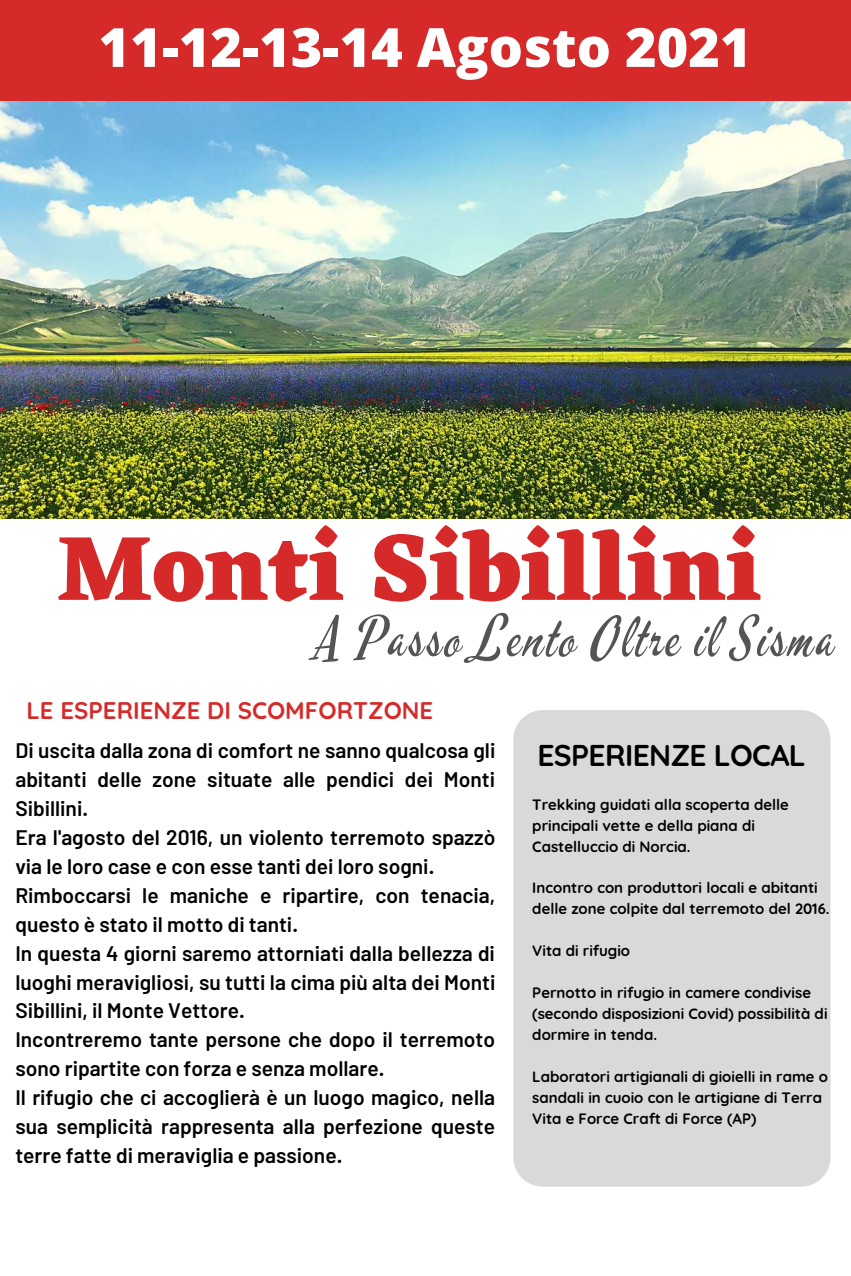
<style>
.page{position:relative;width:851px;height:1276px;background:#fff}
.page>*{position:absolute;margin:0;border:0;box-sizing:border-box;transform-origin:0 0}
.t1{font:800 96px "Eczar";color:#d62a2a}
.t2{font:54px "Mervale Script";letter-spacing:.055em;color:#545454}
.t3{font:800 54px "Open Sans";color:#fff}
.t4{font:700 30px "Quicksand";letter-spacing:-.02em;color:#000}
.t5{font:700 24px "Quicksand";color:#d62a2a}
.t6{font:600 21px/28.8px "Barlow";color:#000}
.t7{font:700 15px/20.9px "Quicksand";color:#000}
</style>
<div class="page">
<div style="left:0;top:0;width:850px;height:218px;background:#d62a2a"></div>
<img style="left:0;top:101px;width:850px;height:417px">
<div style="left:513px;top:710px;width:317px;height:476px;background:#d9d9d9;border-radius:29px"></div>
<h2 class="t3" style="left:98px;top:9px;width:654px">11-12-13-14 Agosto 2021</h2>
<h1 class="t1" style="left:56px;top:510px;width:706px">Monti Sibillini</h1>
<h2 class="t2" style="left:318px;top:602px;width:518px">A Passo Lento Oltre il Sisma</h2>
<p class="t5" style="left:26px;top:694px;width:408px">LE ESPERIENZE DI SCOMFORTZONE</p>
<p class="t6" style="left:15px;top:736px;width:481px">Di uscita dalla zona di comfort ne sanno qualcosa gli</p>
<h3 class="t4" style="left:537px;top:736px;width:270px">ESPERIENZE LOCAL</h3>
<p class="t6" style="left:15px;top:764px;width:481px">abitanti delle zone situate alle pendici dei Monti Sibillini.<br>Era l'agosto del 2016, un violento terremoto spazzò via le loro case e con esse tanti dei loro sogni.<br>Rimboccarsi le maniche e ripartire, con tenacia, questo è stato il motto di tanti.<br>In questa 4 giorni saremo attorniati dalla bellezza di luoghi meravigliosi, su tutti la cima più alta dei Monti Sibillini, il Monte Vettore.<br>Incontreremo tante persone che dopo il terremoto sono ripartite con forza e senza mollare.<br>Il rifugio che ci accoglierà è un luogo magico, nella sua semplicità rappresenta alla perfezione queste terre fatte di meraviglia e passione.</p>
<p class="t7" style="left:532px;top:794px;width:258px">Trekking guidati alla scoperta delle principali vette e della piana di<br>Castelluccio di Norcia.</p>
<p class="t7" style="left:532px;top:877px;width:299px">Incontro con produttori locali e abitanti delle zone colpite dal terremoto del 2016.</p>
<p class="t7" style="left:532px;top:940px;width:99px">Vita di rifugio</p>
<p class="t7" style="left:532px;top:982px;width:297px">Pernotto in rifugio in camere condivise (secondo disposizioni Covid) possibilità di dormire in tenda.</p>
<p class="t7" style="left:532px;top:1066px;width:297px">Laboratori artigianali di gioielli in rame o sandali in cuoio con le artigiane di Terra<br>Vita e Force Craft di Force (AP)</p>
</div>
